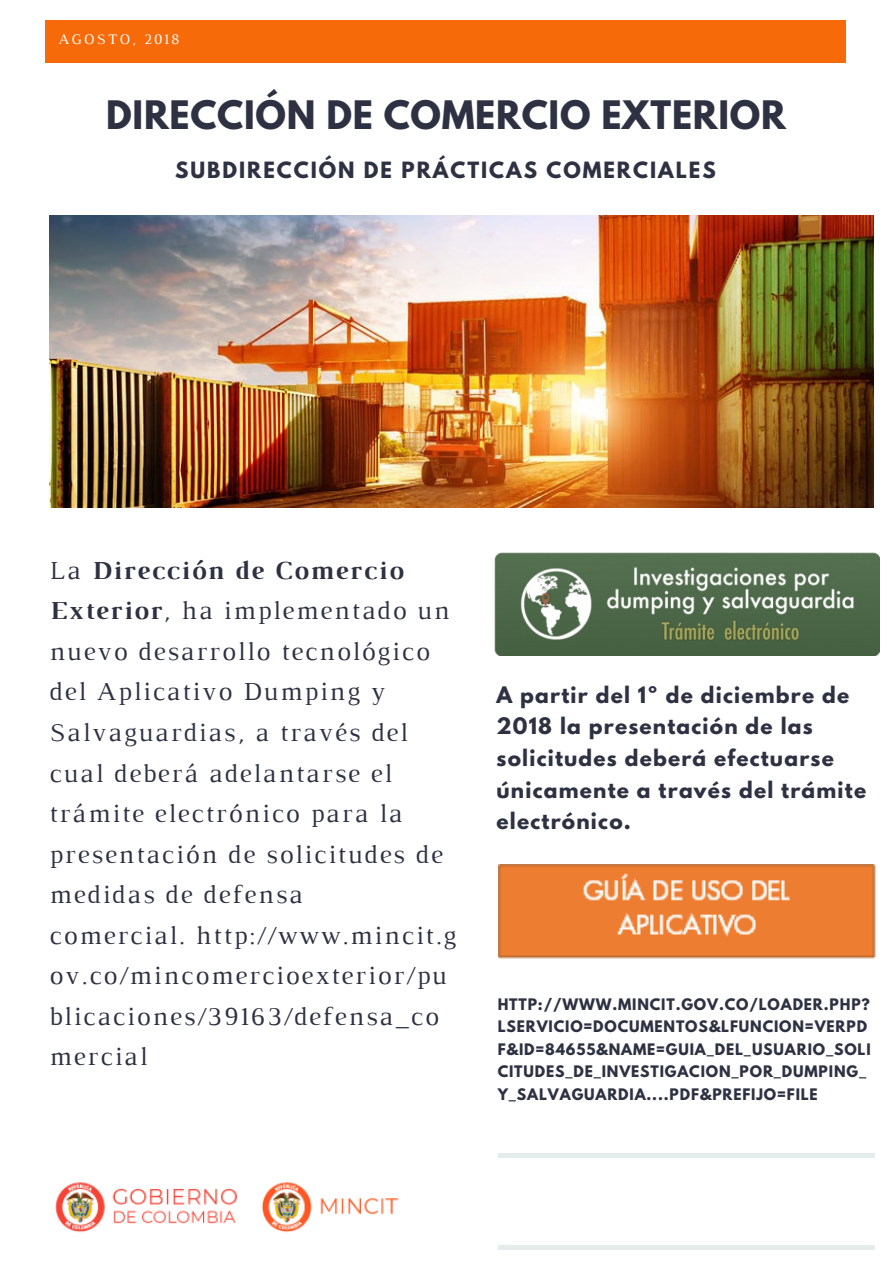
<style>
.page{position:relative;width:893px;height:1263px;background:#fff}
.page>*{position:absolute;margin:0;border:0;box-sizing:border-box;transform-origin:0 0}
.t1{font:700 34.8px "League Spartan";letter-spacing:.02em;color:#2d3142}
.t2{font:26.55px/40.5px "Luthier";letter-spacing:.07em;color:#2d3142}
.t3{font:700 20.1px/31.5px "League Spartan";letter-spacing:.06em;color:#2d3142}
.t4{font:700 19.8px "League Spartan";letter-spacing:.1em;color:#2d3142}
.t5{font:14.85px "Luthier";letter-spacing:.14em;color:#fff}
.t6{font:700 14.1px/22.5px "League Spartan";letter-spacing:.06em;color:#2d3142}
.s1{font-weight:700}
</style>
<div class="page">
<div style="left:45px;top:20px;width:800px;height:43px;background:#f76a09"></div>
<hr style="left:498px;top:1153px;width:377px;height:4px;background:#e5ecec">
<div style="left:498px;top:1245px;width:377px;height:5px;background:#e5ecec"></div>
<img style="left:50px;top:215px;width:824px;height:293px">
<img style="left:55px;top:1182px;width:344px;height:51px">
<img style="left:499px;top:865px;width:377px;height:93px">
<img style="left:494px;top:553px;width:385px;height:102px">
<p class="t5" style="left:59px;top:34px;width:122px">AGOSTO, 2018</p>
<h1 class="t1" style="left:106px;top:98px;width:681px">DIRECCIÓN DE COMERCIO EXTERIOR</h1>
<p class="t4" style="left:175px;top:161px;width:542px">SUBDIRECCIÓN DE PRÁCTICAS COMERCIALES</p>
<p class="t2" style="left:50px;top:552px;width:408px">La <span class="s1">Dirección de Comercio<br>Exterior</span>, ha implementado un nuevo desarrollo tecnológico del Aplicativo Dumping y<br>Salvaguardias, a través del cual deberá adelantarse el trámite electrónico para la presentación de solicitudes de medidas de defensa<br>comercial. http://www.mincit.g ov.co/mincomercioexterior/pu blicaciones/39163/defensa_co mercial</p>
<p class="t3" style="left:497px;top:682px;width:371px">A partir del 1º de diciembre de<br>2018 la presentación de las solicitudes deberá efectuarse únicamente a través del trámite electrónico.</p>
<p class="t6" style="left:498px;top:995px;width:374px">HTTP://WWW.MINCIT.GOV.CO/LOADER.PHP?<br>LSERVICIO=DOCUMENTOS&amp;LFUNCION=VERPD F&amp;ID=84655&amp;NAME=GUIA_DEL_USUARIO_SOLI CITUDES_DE_INVESTIGACION_POR_DUMPING_ Y_SALVAGUARDIA....PDF&amp;PREFIJO=FILE</p>
</div>
